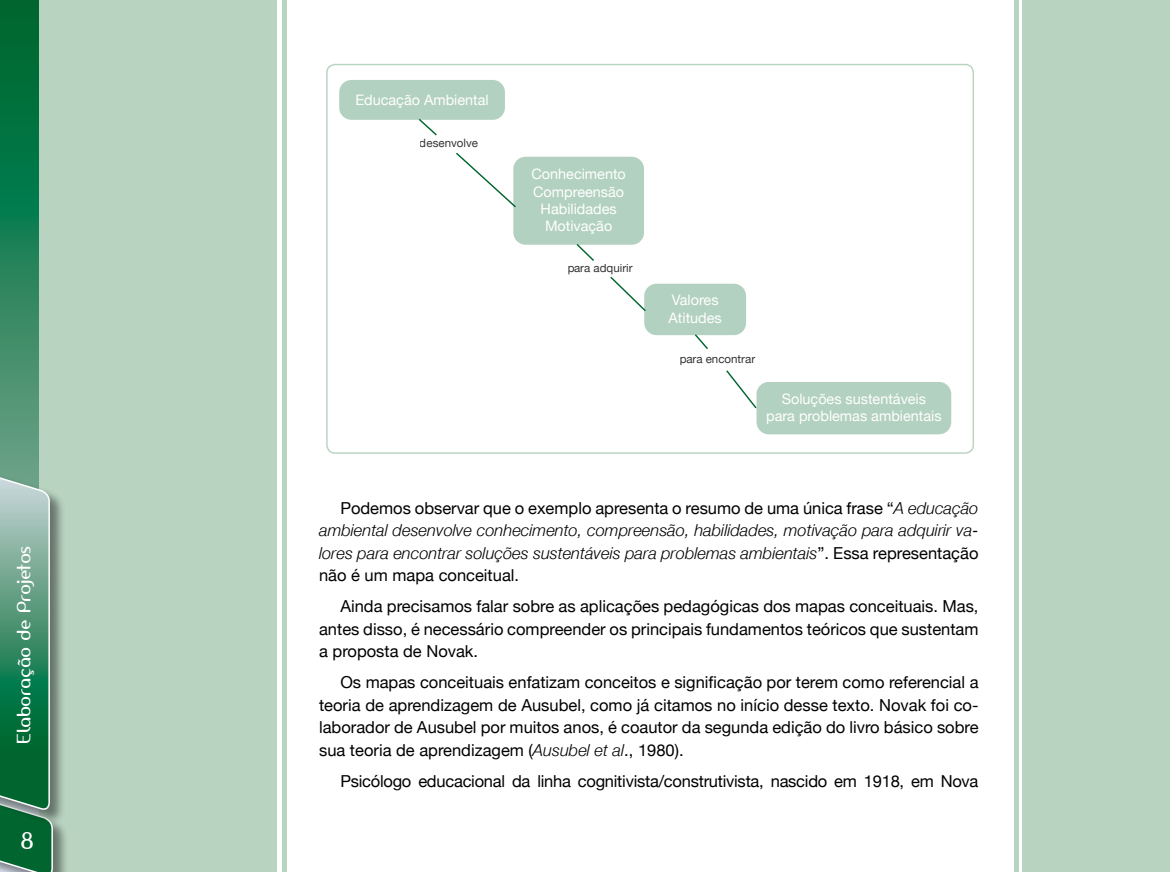
<style>
.page{position:relative;width:1170px;height:872px;background:#fff}
.page>*{position:absolute;margin:0;border:0;box-sizing:border-box;transform-origin:0 0}
.t1{font:22.5px "Amerika Sans";color:#fff}
.t2{font:18px "Amerika Sans";color:#fff}
.t3{font:16.5px/22.5px "Helvetica Neue";color:#000;text-align:justify}
.t4{font:italic 16.5px/22.5px "Helvetica Neue";color:#000;text-align:justify}
.t5{font:14.4px/17.2px "Helvetica Neue";color:#fff;text-align:center}
.t6{font:11.55px "Helvetica Neue";color:#000}
.s1{font-style:normal}
.s2{font-style:italic}
</style>
<div class="page">
<div style="left:1022px;top:0;width:147px;height:872px;background:#b9d3c1"></div>
<div style="left:1013px;top:0;width:5px;height:872px;background:#b9d3c1"></div>
<div style="left:0;top:0;width:276px;height:872px;background:#b9d3c1"></div>
<svg style="left:0;top:0;width:38px;height:472px;background:#228055"></svg>
<div style="left:0;top:799px;width:68px;height:73px;background:#000;opacity:.45"></div>
<div style="left:0;top:472px;width:65px;height:353px;background:#000;opacity:.45"></div>
<svg style="left:0;top:472px;width:54px;height:400px;background:#488e6c"></svg>
<div style="left:282px;top:0;width:5px;height:872px;background:#b9d3c1"></div>
<hr style="left:1169px;top:0;width:1px;height:872px;background:#b9d3c1">
<div style="left:339px;top:80px;width:166px;height:40px;background:#b3d1c0;border-radius:12px"></div>
<div style="left:756px;top:382px;width:195px;height:52px;background:#b3d1c0;border-radius:12px"></div>
<div style="left:513px;top:157px;width:131px;height:88px;background:#b3d1c0;border-radius:12px"></div>
<div style="left:644px;top:284px;width:102px;height:51px;background:#b3d1c0;border-radius:12px"></div>
<svg style="left:456px;top:152px;width:61px;height:57px"></svg>
<svg style="left:417px;top:119px;width:21px;height:17px"></svg>
<svg style="left:610px;top:276px;width:37px;height:37px"></svg>
<svg style="left:575px;top:244px;width:20px;height:17px"></svg>
<svg style="left:726px;top:370px;width:32px;height:40px"></svg>
<svg style="left:693px;top:334px;width:16px;height:15px"></svg>
<p class="t2" style="left:12px;top:743px;width:199px;rotate:-90deg">Elaboração de Projetos</p>
<h1 class="t1" style="left:20px;top:826px;width:15px">8</h1>
<p class="t5" style="left:355px;top:91px;width:135px">Educação Ambiental</p>
<p class="t6" style="left:419px;top:136px;width:60px">desenvolve</p>
<p class="t5" style="left:531px;top:165px;width:96px">Conhecimento<br>Compreensão<br>Habilidades<br>Motivação</p>
<p class="t6" style="left:567px;top:261px;width:67px">para adquirir</p>
<p class="t5" style="left:668px;top:291px;width:55px;text-align:left">Valores<br>Atitudes</p>
<p class="t6" style="left:679px;top:352px;width:77px">para encontrar</p>
<p class="t5" style="left:766px;top:390px;width:177px">Soluções sustentáveis para problemas ambientais</p>
<p class="t4" style="left:319px;top:496px;width:661px;text-indent:21px"><span class="s1">Podemos observar que o exemplo apresenta o resumo de uma única frase “</span>A educação ambiental desenvolve conhecimento, compreensão, habilidades, motivação para adquirir va&shy;lores para encontrar soluções sustentáveis para problemas ambientais<span class="s1">”. Essa representação não é um mapa conceitual.</span></p>
<p class="t3" style="left:319px;top:595px;width:661px;text-indent:21px">Ainda precisamos falar sobre as aplicações pedagógicas dos mapas conceituais. Mas, antes disso, é necessário compreender os principais fundamentos teóricos que sustentam a proposta de Novak.</p>
<p class="t3" style="left:319px;top:671px;width:661px;text-indent:21px">Os mapas conceituais enfatizam conceitos e significação por terem como referencial a teoria de aprendizagem de Ausubel, como já citamos no início desse texto. Novak foi co&shy;laborador de Ausubel por muitos anos, é coautor da segunda edição do livro básico sobre sua teoria de aprendizagem (<span class="s2">Ausubel et al</span>., 1980).</p>
<p class="t3" style="left:340px;top:769px;width:639px">Psicólogo educacional da linha cognitivista/construtivista, nascido em 1918, em Nova</p>
</div>
